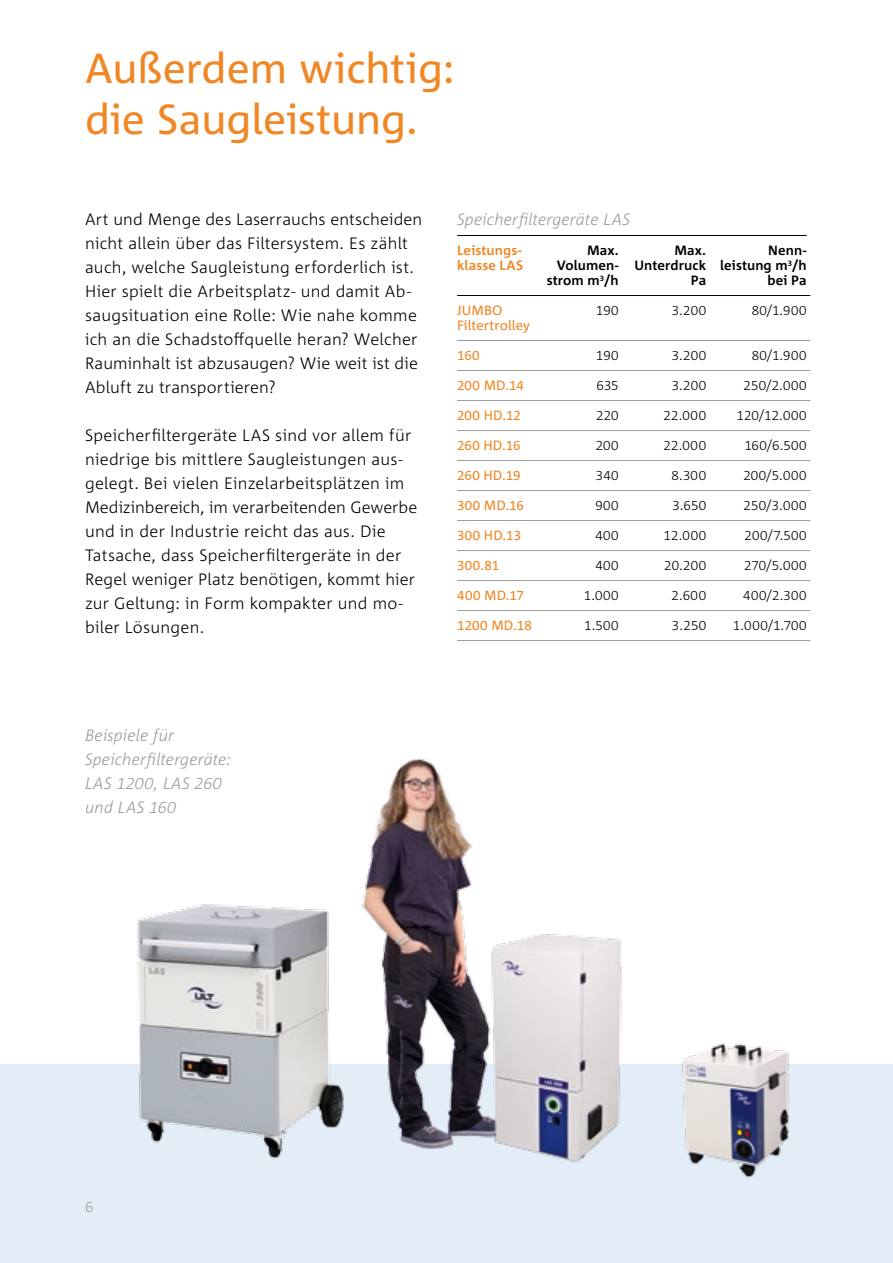
<style>
.page{position:relative;width:893px;height:1263px;background:#fff}
.page>*{position:absolute;margin:0;border:0;box-sizing:border-box;transform-origin:0 0}
.t1{font:42px/51px "Corpid";color:#f18624}
.t2{font:300 16.5px/24px "Corpid";letter-spacing:.015em;color:#000}
.t3{font:italic 300 16.5px/24px "Corpid";letter-spacing:.005em;color:#9c9d9d}
.t4{font:300 15px "Corpid";color:#9c9d9d}
.t5{font:300 13.5px "Corpid";letter-spacing:.035em;color:#000}
.t6{font:13.5px "Corpid";letter-spacing:.01em;color:#f18624}
.t7{font:700 13.5px/15px "Corpid";letter-spacing:.01em;color:#000}
.t8{font:700 13.5px "Corpid";letter-spacing:.01em;color:#f18624}
</style>
<div class="page">
<div style="left:0;top:1064px;width:893px;height:199px;background:#e3edf8"></div>
<img style="left:137px;top:904px;width:207px;height:255px">
<img style="left:362px;top:758px;width:123px;height:391px">
<img style="left:485px;top:934px;width:137px;height:229px">
<img style="left:682px;top:1043px;width:108px;height:135px">
<hr style="left:457px;top:235px;width:350px;height:1px;background:#000">
<hr style="left:457px;top:295px;width:353px;height:1px;background:#000">
<hr style="left:457px;top:340px;width:353px;height:1px;background:#9c9d9d">
<hr style="left:457px;top:370px;width:353px;height:1px;background:#9c9d9d">
<hr style="left:457px;top:400px;width:353px;height:1px;background:#9c9d9d">
<hr style="left:457px;top:430px;width:353px;height:1px;background:#9c9d9d">
<hr style="left:457px;top:460px;width:353px;height:1px;background:#9c9d9d">
<hr style="left:457px;top:490px;width:353px;height:1px;background:#9c9d9d">
<hr style="left:457px;top:520px;width:353px;height:1px;background:#9c9d9d">
<hr style="left:457px;top:550px;width:353px;height:1px;background:#9c9d9d">
<hr style="left:457px;top:580px;width:353px;height:1px;background:#9c9d9d">
<hr style="left:457px;top:610px;width:353px;height:1px;background:#9c9d9d">
<hr style="left:457px;top:640px;width:353px;height:1px;background:#9c9d9d">
<h1 class="t1" style="left:85px;top:42px;width:371px">Außerdem wichtig: die Saugleistung.</h1>
<p class="t2" style="left:85px;top:207px;width:339px">Art und Menge des Laserrauchs entscheiden nicht allein über das Filtersystem. Es zählt auch, welche Saugleistung erforderlich ist.<br>Hier spielt die Arbeitsplatz- und damit Ab&shy;saugsituation eine Rolle: Wie nahe komme ich an die Schadstoffquelle heran? Welcher Rauminhalt ist abzusaugen? Wie weit ist die Abluft zu transportieren?</p>
<p class="t2" style="left:85px;top:423px;width:334px">Speicherfiltergeräte LAS sind vor allem für niedrige bis mittlere Saugleistungen aus&shy;gelegt. Bei vielen Einzelarbeitsplätzen im Medizinbereich, im verarbeitenden Gewerbe und in der Industrie reicht das aus. Die Tatsache, dass Speicherfiltergeräte in der Regel weniger Platz benötigen, kommt hier zur Geltung: in Form kompakter und mo&shy;biler Lösungen.</p>
<p class="t3" style="left:457px;top:207px;width:175px">Speicherfiltergeräte LAS</p>
<p class="t8" style="left:457px;top:242px;width:66px">Leistungs-</p>
<p class="t7" style="left:587px;top:242px;width:33px">Max.</p>
<p class="t7" style="left:674px;top:242px;width:33px">Max.</p>
<p class="t7" style="left:768px;top:242px;width:40px">Nenn-</p>
<p class="t8" style="left:457px;top:257px;width:68px">klasse LAS</p>
<p class="t7" style="left:547px;top:257px;width:261px;text-indent:10px">Volumen- Unterdruck leistung m<sup>3</sup>/h strom m<sup>3</sup>/h</p>
<p class="t7" style="left:691px;top:272px;width:17px">Pa</p>
<p class="t7" style="left:767px;top:272px;width:41px">bei Pa</p>
<p class="t6" style="left:457px;top:302px;width:47px">JUMBO</p>
<p class="t5" style="left:596px;top:302px;width:24px">190</p>
<p class="t5" style="left:672px;top:302px;width:36px">3.200</p>
<p class="t5" style="left:752px;top:302px;width:56px">80/1.900</p>
<p class="t6" style="left:457px;top:317px;width:74px">Filtertrolley</p>
<p class="t6" style="left:457px;top:347px;width:24px">160</p>
<p class="t5" style="left:596px;top:347px;width:24px">190</p>
<p class="t5" style="left:672px;top:347px;width:36px">3.200</p>
<p class="t5" style="left:752px;top:347px;width:56px">80/1.900</p>
<p class="t6" style="left:457px;top:377px;width:68px">200 MD.14</p>
<p class="t5" style="left:597px;top:377px;width:24px">635</p>
<p class="t5" style="left:672px;top:377px;width:36px">3.200</p>
<p class="t5" style="left:743px;top:377px;width:65px">250/2.000</p>
<p class="t6" style="left:457px;top:407px;width:65px">200 HD.12</p>
<p class="t5" style="left:596px;top:407px;width:24px">220</p>
<p class="t5" style="left:664px;top:407px;width:44px">22.000</p>
<p class="t5" style="left:736px;top:407px;width:72px">120/12.000</p>
<p class="t6" style="left:457px;top:437px;width:65px">260 HD.16</p>
<p class="t5" style="left:596px;top:437px;width:24px">200</p>
<p class="t5" style="left:664px;top:437px;width:44px">22.000</p>
<p class="t5" style="left:744px;top:437px;width:64px">160/6.500</p>
<p class="t6" style="left:457px;top:467px;width:65px">260 HD.19</p>
<p class="t5" style="left:596px;top:467px;width:25px">340</p>
<p class="t5" style="left:671px;top:467px;width:36px">8.300</p>
<p class="t5" style="left:743px;top:467px;width:65px">200/5.000</p>
<p class="t6" style="left:457px;top:497px;width:68px">300 MD.16</p>
<p class="t5" style="left:595px;top:497px;width:25px">900</p>
<p class="t5" style="left:672px;top:497px;width:35px">3.650</p>
<p class="t5" style="left:743px;top:497px;width:65px">250/3.000</p>
<p class="t6" style="left:457px;top:527px;width:66px">300 HD.13</p>
<p class="t5" style="left:595px;top:527px;width:25px">400</p>
<p class="t5" style="left:664px;top:527px;width:44px">12.000</p>
<p class="t5" style="left:745px;top:527px;width:64px">200/7.500</p>
<p class="t6" style="left:457px;top:557px;width:44px">300.81</p>
<p class="t5" style="left:595px;top:557px;width:25px">400</p>
<p class="t5" style="left:664px;top:557px;width:43px">20.200</p>
<p class="t5" style="left:744px;top:557px;width:64px">270/5.000</p>
<p class="t6" style="left:457px;top:587px;width:68px">400 MD.17</p>
<p class="t5" style="left:584px;top:587px;width:36px">1.000</p>
<p class="t5" style="left:671px;top:587px;width:36px">2.600</p>
<p class="t5" style="left:743px;top:587px;width:65px">400/2.300</p>
<p class="t6" style="left:457px;top:617px;width:76px">1200 MD.18</p>
<p class="t5" style="left:584px;top:617px;width:36px">1.500</p>
<p class="t5" style="left:672px;top:617px;width:36px">3.250</p>
<p class="t5" style="left:733px;top:617px;width:75px">1.000/1.700</p>
<p class="t3" style="left:85px;top:723px;width:147px">Beispiele für<br>Speicherfiltergeräte:<br>LAS 1200, LAS 260 und LAS 160</p>
<p class="t4" style="left:85px;top:1198px;width:10px">6</p>
</div>
